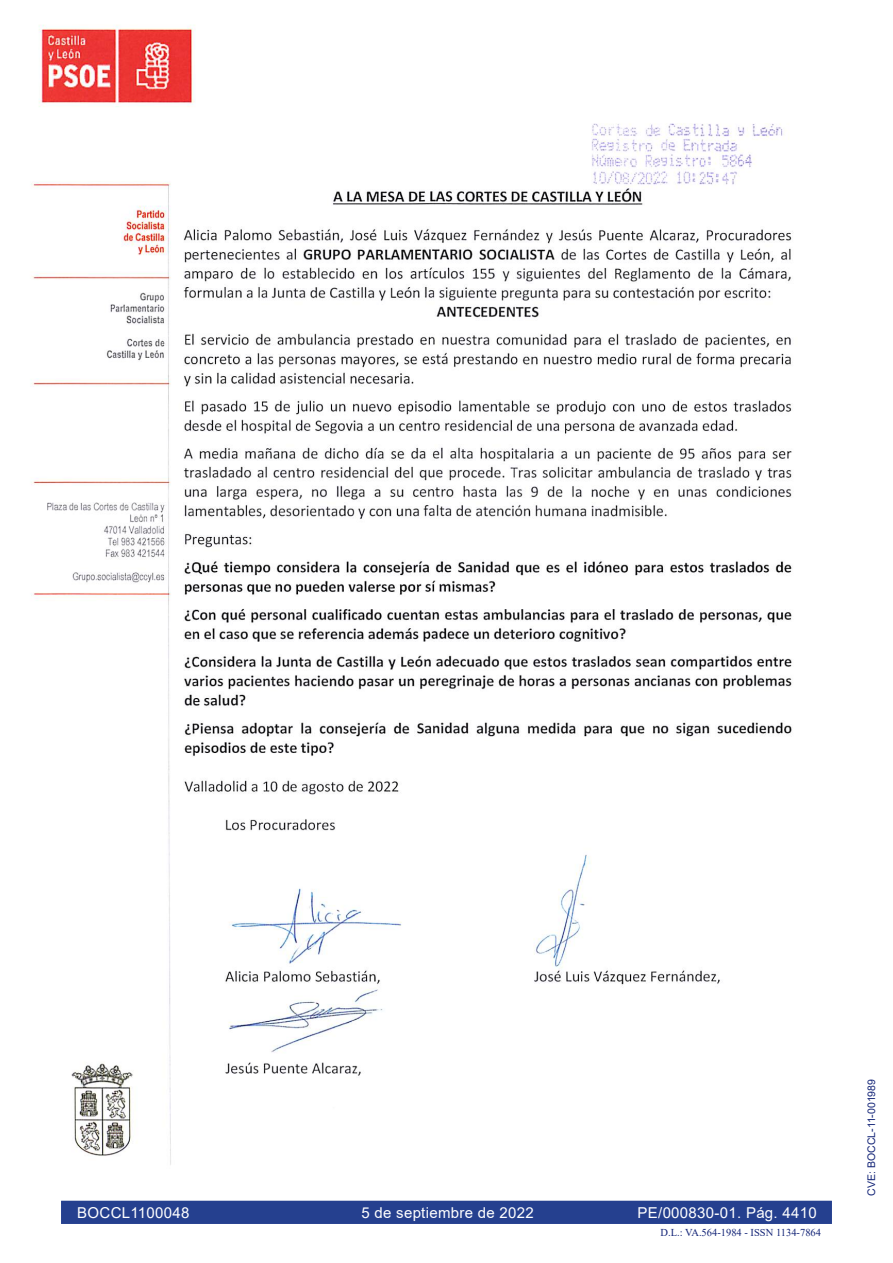
<style>
.page{position:relative;width:893px;height:1263px;background:#fff}
.page>*{position:absolute;margin:0;border:0;box-sizing:border-box;transform-origin:0 0}
.E_CVE{font:15px "Arial";letter-spacing:.02em;color:#fff}
.t1{font:10.5px "Times New Roman";color:#132477}
.t2{font:10.5px "Arial";color:#132477}
</style>
<div class="page">
<div style="left:60px;top:1200px;width:773px;height:25px;background:#25408f"></div>
<div style="left:60px;top:1199px;width:773px;height:26px;border:2px solid #fff"></div>
<img style="left:31px;top:25px;width:802px;height:1175px">
<p class="E_CVE" style="left:77px;top:1202px;width:114px">BOCCL1100048</p>
<p class="E_CVE" style="left:361px;top:1202px;width:174px">5 de septiembre de 2022</p>
<p class="E_CVE" style="left:638px;top:1202px;width:181px">PE/000830-01. Pág. 4410</p>
<p class="t1" style="left:661px;top:1225px;width:162px">D.L.: VA.564-1984 - ISSN 1134-7864</p>
<p class="t2" style="left:864px;top:1195px;width:118px;rotate:-90deg">CVE: BOCCL-11-001989</p>
</div>
